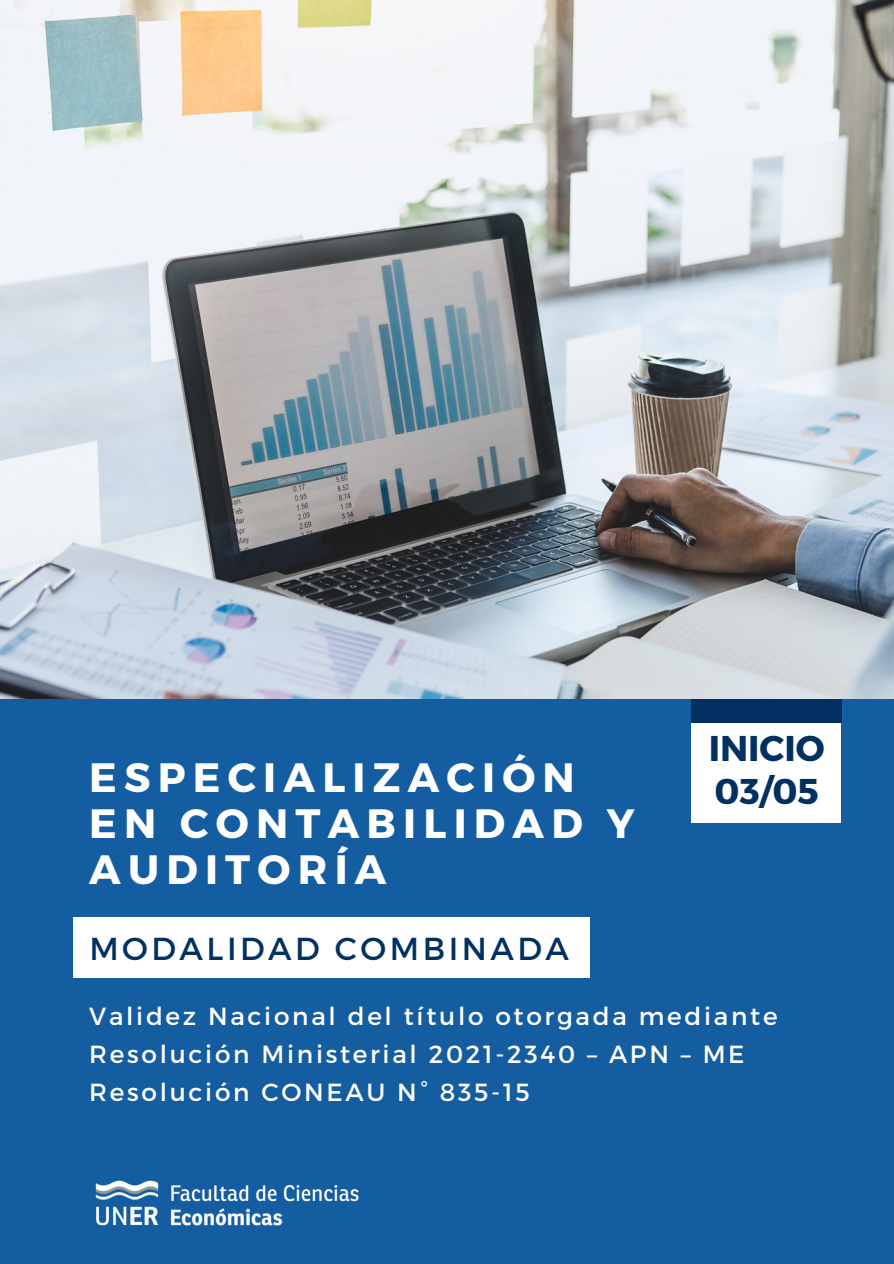
<style>
.page{position:relative;width:894px;height:1264px;background:#fff}
.page>*{position:absolute;margin:0;border:0;box-sizing:border-box;transform-origin:0 0}
.t1{font:700 40.95px/46.2px "Montserrat";letter-spacing:.175em;color:#fff}
.t2{font:700 35.85px/42.8px "Montserrat";color:#023161}
.t3{font:31.8px "Montserrat";letter-spacing:.11em;color:#023161}
.t4{font:24.75px "Montserrat";letter-spacing:.11em;color:#fff}
</style>
<div class="page">
<img style="left:0;top:0;width:893px;height:699px">
<div style="left:0;top:699px;width:893px;height:564px;background:#145da0"></div>
<div style="left:691px;top:699px;width:150px;height:123px;background:#fff"></div>
<div style="left:691px;top:699px;width:150px;height:23px;background:#023161"></div>
<img style="left:95px;top:1180px;width:264px;height:46px">
<div style="left:73px;top:917px;width:517px;height:61px;background:#fff"></div>
<h1 class="t1" style="left:89px;top:752px;width:546px">ESPECIALIZACIÓN<br>EN CONTABILIDAD Y<br>AUDITORÍA</h1>
<p class="t3" style="left:89px;top:927px;width:481px">MODALIDAD COMBINADA</p>
<h3 class="t2" style="left:708px;top:725px;width:117px">INICIO<br>03/05</h3>
<p class="t4" style="left:89px;top:1000px;width:689px">Validez Nacional del título otorgada mediante</p>
<p class="t4" style="left:89px;top:1038px;width:656px">Resolución Ministerial 2021-2340 – APN – ME</p>
<h2 class="t4" style="left:89px;top:1075px;width:442px">Resolución CONEAU N° 835-15</h2>
</div>
